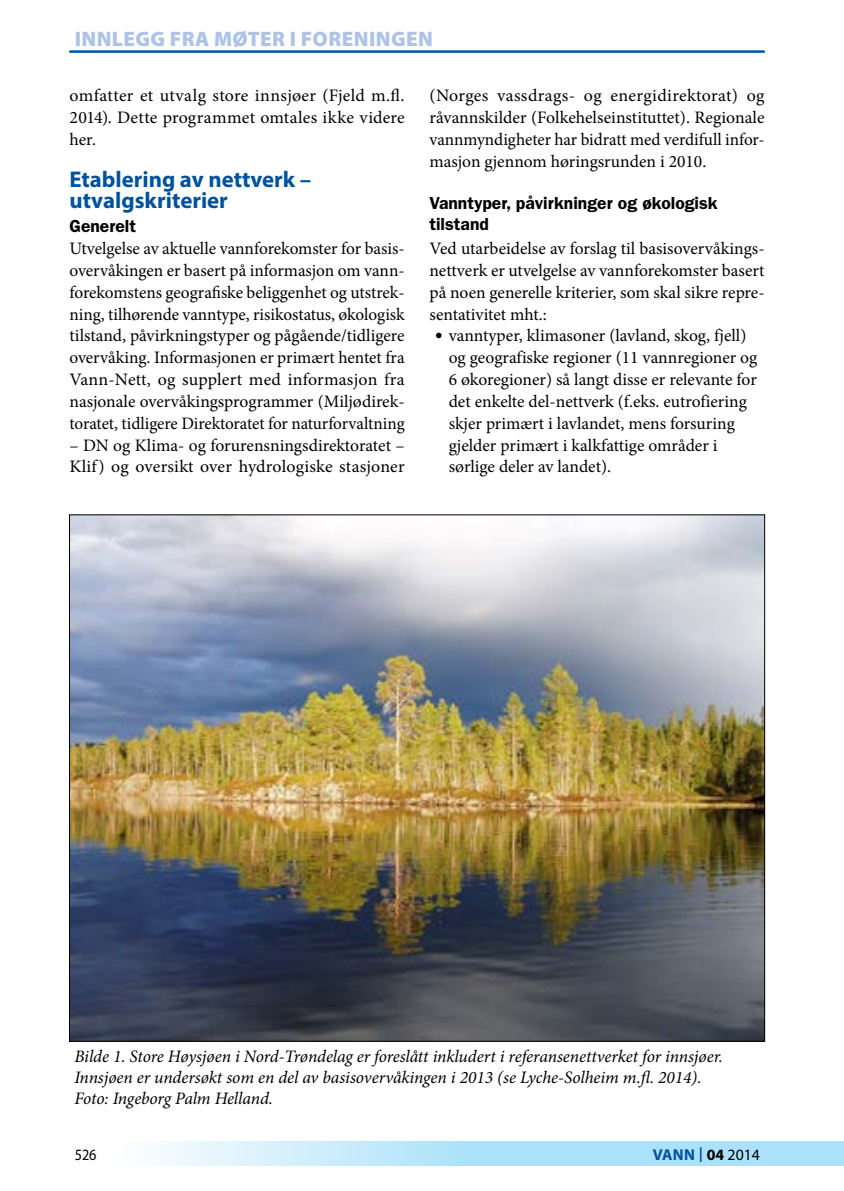
<style>
.page{position:relative;width:844px;height:1191px;background:#fff}
.page>*{position:absolute;margin:0;border:0;box-sizing:border-box;transform-origin:0 0}
.t1{font:700 22.75px/21px "Myriad Pro";color:#00529c}
.t2{font:900 21px "Myriad Pro";letter-spacing:.02em;color:#aec3e6}
.t3{font:17.5px/21.9px "Minion Pro";color:#000;text-align:justify}
.t4{font:italic 17.5px/21px "Minion Pro";letter-spacing:-.005em;color:#000}
.t5{font:600 17.5px/21px "Franklin Gothic";color:#000}
.t6{font:700 15.75px "Myriad Pro";letter-spacing:.01em;color:#00529c}
.t7{font:15.75px "Myriad Pro";color:#000;scale:.9 1}
.s1{font-size:21px}
.s2{font-weight:400;font-size:21.88px}
.s3{color:#000}
.s4{font-weight:400;color:#000}
</style>
<div class="page">
<svg style="left:843px;top:1141px;width:1px;height:25px"></svg>
<svg style="left:157px;top:1141px;width:686px;height:25px;background:#bbe6fa"></svg>
<hr style="left:69px;top:51px;width:695px;height:1px;background:#00529c">
<img style="left:71px;top:516px;width:691px;height:523px">
<p class="t2" style="left:75px;top:24px;width:360px">INNLEGG FRA MØTER I FORENINGEN</p>
<p class="t3" style="left:69px;top:85px;width:336px">omfatter et utvalg store innsjøer (Fjeld m.fl.<br>2014). Dette programmet omtales ikke videre her.</p>
<h1 class="t1" style="left:69px;top:168px;width:243px">Etablering av nettverk – utvalgskriterier</h1>
<p class="t5" style="left:69px;top:216px;width:68px">Generelt</p>
<p class="t3" style="left:69px;top:238px;width:336px">Utvelgelse av aktuelle vannforekomster for basis&shy;overvåkingen er basert på informasjon om vann&shy;forekomstens geografiske beliggenhet og utstrek&shy;ning, tilhørende vanntype, risikostatus, økologisk tilstand, påvirkningstyper og pågående/tidligere overvåking. Informasjonen er primært hentet fra Vann-Nett, og supplert med informasjon fra nasjonale overvåkingsprogrammer (Miljødirek&shy;toratet, tidligere Direktoratet for naturforvaltning</p>
<p class="t3" style="left:69px;top:434px;width:336px">– DN og Klima- og forurensningsdirektoratet –<br>Klif) og oversikt over hydrologiske stasjoner</p>
<p class="t3" style="left:429px;top:85px;width:336px">(Norges vassdrags- og energidirektorat) og råvannskilder (Folkehelseinstituttet). Regionale vannmyndigheter har bidratt med verdifull infor&shy;masjon gjennom høringsrunden i 2010.</p>
<p class="t5" style="left:429px;top:192px;width:290px">Vanntyper, påvirkninger og økologisk tilstand</p>
<p class="t3" style="left:429px;top:238px;width:336px">Ved utarbeidelse av forslag til basisovervåkings&shy;nettverk er utvelgelse av vannforekomster basert på noen generelle kriterier, som skal sikre repre&shy;sentativitet mht.:</p>
<p class="t3" style="left:448px;top:325px;width:310px;text-align:left;text-indent:-14px"><span class="s1">•</span> vanntyper, klimasoner (lavland, skog, fjell) og geografiske regioner (11 vannregioner og 6 økoregioner) så langt disse er relevante for det enkelte del-nettverk (f.eks. eutrofiering skjer primært i lavlandet, mens forsuring gjelder primært i kalkfattige områder i sørlige deler av landet).</p>
<p class="t4" style="left:74px;top:1046px;width:650px">Bilde 1. Store Høysjøen i Nord-Trøndelag er foreslått inkludert i referansenettverket for innsjøer.<br>Innsjøen er undersøkt som en del av basisovervåkingen i 2013 (se Lyche-Solheim m.fl. 2014).<br>Foto: Ingeborg Palm Helland.</p>
<p class="t7" style="left:75px;top:1145px;width:26px">526</p>
<p class="t6" style="left:652px;top:1144px;width:109px">VANN <span class="s2">I</span> <span class="s3">04</span> <span class="s4">2014</span></p>
</div>
